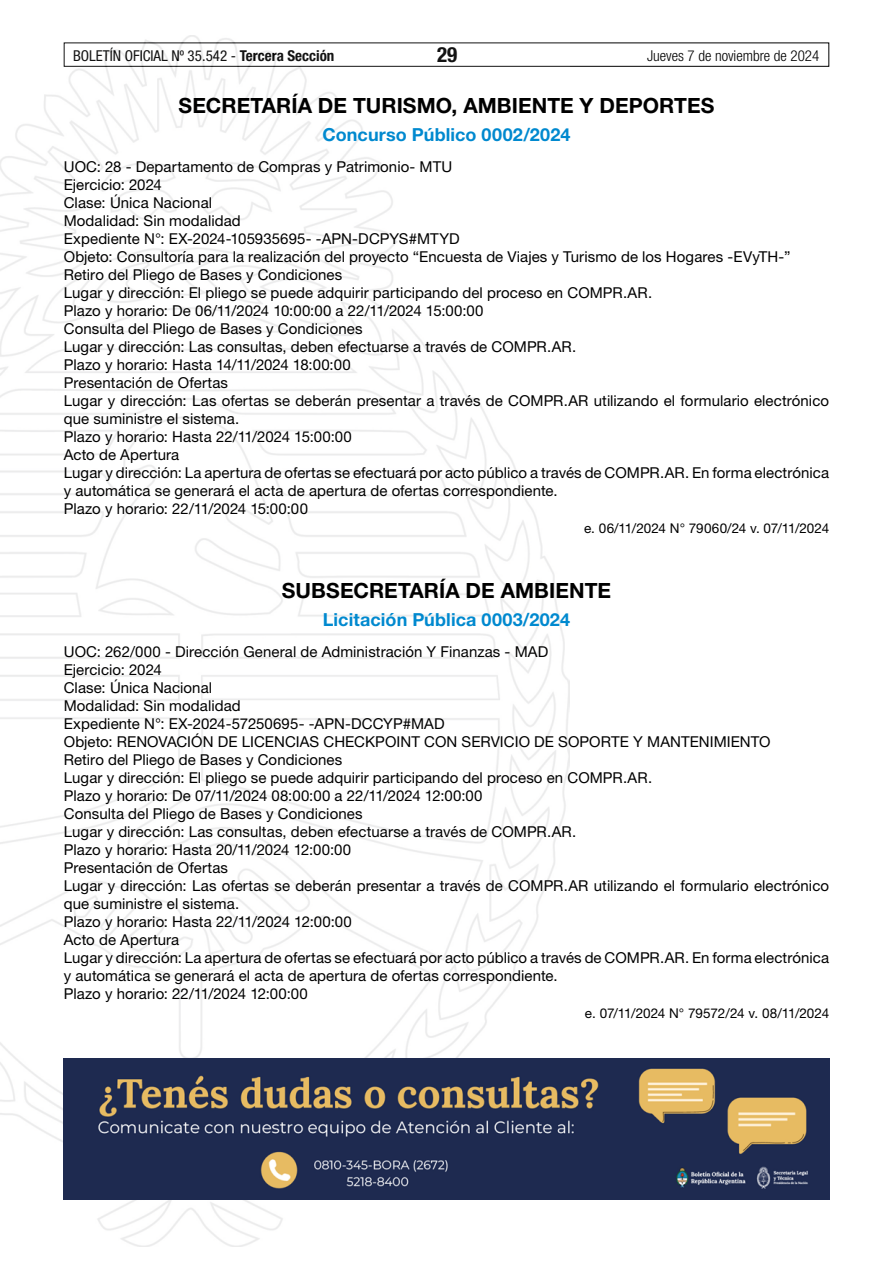
<style>
.page{position:relative;width:893px;height:1263px;background:#fff}
.page>*{position:absolute;margin:0;border:0;box-sizing:border-box;transform-origin:0 0}
.t1{font:700 21px "Helvetica Neue LT Std";letter-spacing:.005em;color:#000}
.t2{font:700 condensed 21px "Helvetica Neue LT Std";color:#000}
.t3{font:700 18px "Helvetica Neue LT Std";letter-spacing:.005em;color:#0089cf}
.t4{font:15px/18px "Helvetica Neue LT Std";letter-spacing:.005em;color:#000}
.t5{font:condensed 15px "Helvetica Neue LT Std";color:#000}
.t6{font:300 condensed 15px "Helvetica Neue LT Std";color:#000}
.t7{font:13.5px "Helvetica Neue LT Std";letter-spacing:-.005em;color:#000}
.s1{font-weight:700}
</style>
<div class="page">
<div style="left:64px;top:43px;width:765px;height:24px;border:1px solid #000"></div>
<img style="left:0;top:35px;width:569px;height:1211px">
<img style="left:64px;top:1059px;width:765px;height:140px">
<p class="t5" style="left:73px;top:47px;width:263px">BOLETÍN OFICIAL Nº 35.542 - <span class="s1">Tercera Sección</span></p>
<h1 class="t2" style="left:437px;top:42px;width:22px">29</h1>
<p class="t6" style="left:647px;top:47px;width:174px">Jueves 7 de noviembre de 2024</p>
<h1 class="t1" style="left:179px;top:92px;width:537px">SECRETARÍA DE TURISMO, AMBIENTE Y DEPORTES</h1>
<p class="t3" style="left:322px;top:123px;width:250px">Concurso Público 0002/2024</p>
<p class="t4" style="left:64px;top:157px;width:767px">UOC: 28 - Departamento de Compras y Patrimonio- MTU<br>Ejercicio: 2024<br>Clase: Única Nacional<br>Modalidad: Sin modalidad<br>Expediente N°: EX-2024-105935695- -APN-DCPYS#MTYD<br>Objeto: Consultoría para la realización del proyecto “Encuesta de Viajes y Turismo de los Hogares -EVyTH-” Retiro del Pliego de Bases y Condiciones<br>Lugar y dirección: El pliego se puede adquirir participando del proceso en COMPR.AR.<br>Plazo y horario: De 06/11/2024 10:00:00 a 22/11/2024 15:00:00<br>Consulta del Pliego de Bases y Condiciones<br>Lugar y dirección: Las consultas, deben efectuarse a través de COMPR.AR.<br>Plazo y horario: Hasta 14/11/2024 18:00:00<br>Presentación de Ofertas<br>Lugar y dirección: Las ofertas se deberán presentar a través de COMPR.AR utilizando el formulario electrónico que suministre el sistema.<br>Plazo y horario: Hasta 22/11/2024 15:00:00<br>Acto de Apertura<br>Lugar y dirección: La apertura de ofertas se efectuará por acto público a través de COMPR.AR. En forma electrónica y automática se generará el acta de apertura de ofertas correspondiente.<br>Plazo y horario: 22/11/2024 15:00:00</p>
<p class="t7" style="left:584px;top:520px;width:247px">e. 06/11/2024 N° 79060/24 v. 07/11/2024</p>
<h1 class="t1" style="left:282px;top:578px;width:331px">SUBSECRETARÍA DE AMBIENTE</h1>
<p class="t3" style="left:323px;top:609px;width:249px">Licitación Pública 0003/2024</p>
<p class="t4" style="left:64px;top:642px;width:767px">UOC: 262/000 - Dirección General de Administración Y Finanzas - MAD<br>Ejercicio: 2024<br>Clase: Única Nacional<br>Modalidad: Sin modalidad<br>Expediente N°: EX-2024-57250695- -APN-DCCYP#MAD<br>Objeto: RENOVACIÓN DE LICENCIAS CHECKPOINT CON SERVICIO DE SOPORTE Y MANTENIMIENTO<br>Retiro del Pliego de Bases y Condiciones<br>Lugar y dirección: El pliego se puede adquirir participando del proceso en COMPR.AR.<br>Plazo y horario: De 07/11/2024 08:00:00 a 22/11/2024 12:00:00<br>Consulta del Pliego de Bases y Condiciones<br>Lugar y dirección: Las consultas, deben efectuarse a través de COMPR.AR.<br>Plazo y horario: Hasta 20/11/2024 12:00:00<br>Presentación de Ofertas<br>Lugar y dirección: Las ofertas se deberán presentar a través de COMPR.AR utilizando el formulario electrónico que suministre el sistema.<br>Plazo y horario: Hasta 22/11/2024 12:00:00<br>Acto de Apertura<br>Lugar y dirección: La apertura de ofertas se efectuará por acto público a través de COMPR.AR. En forma electrónica y automática se generará el acta de apertura de ofertas correspondiente.<br>Plazo y horario: 22/11/2024 12:00:00</p>
<p class="t7" style="left:585px;top:1005px;width:246px">e. 07/11/2024 N° 79572/24 v. 08/11/2024</p>
</div>
